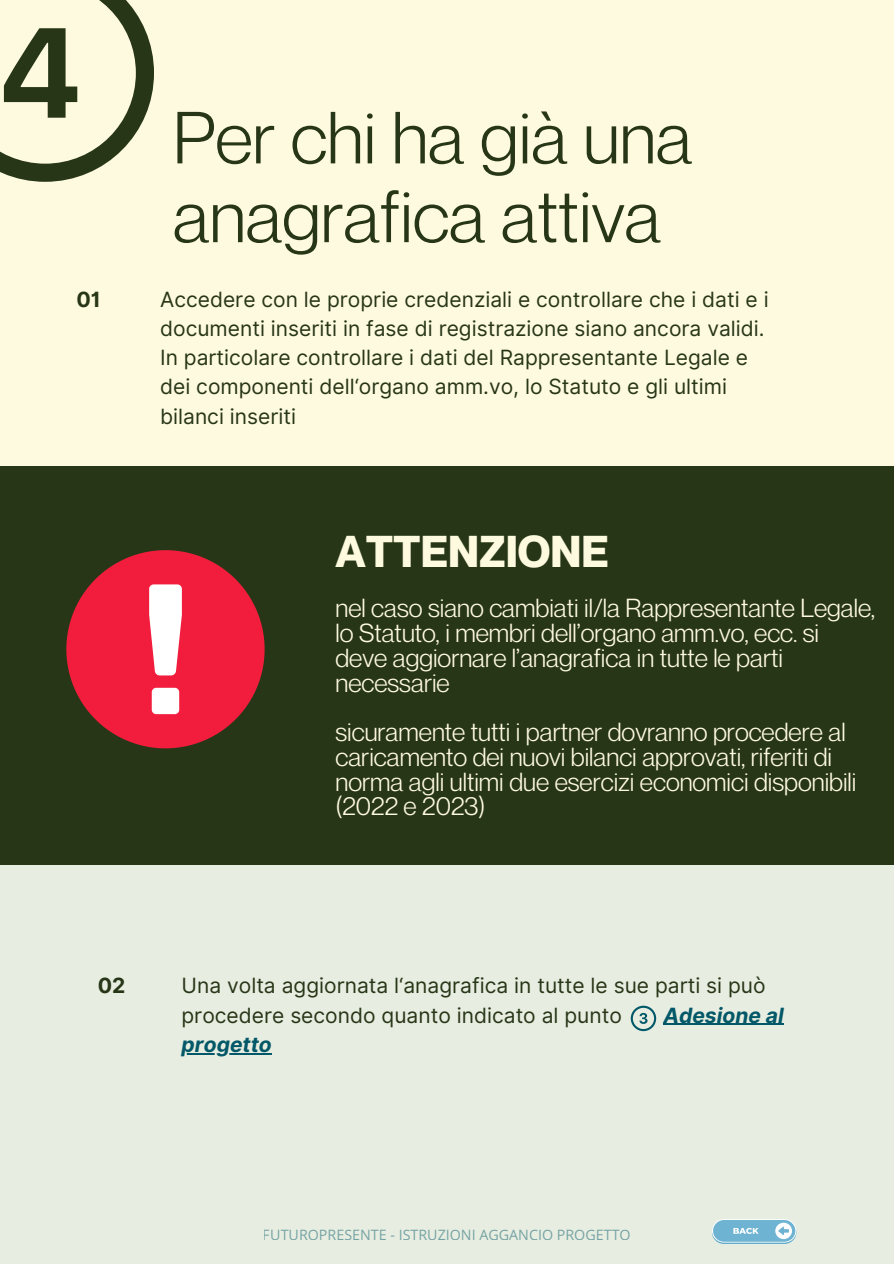
<style>
.page{position:relative;width:894px;height:1264px;background:#fff}
.page>*{position:absolute;margin:0;border:0;box-sizing:border-box;transform-origin:0 0}
.t1{font:72px/78.8px "Neue Montreal";color:#283618}
.t2{font:700 43.5px "Neue Montreal";color:#fefae0}
.t3{font:25.5px/24.8px "Neue Montreal";color:#fefae0}
.t4{font:21px/29.2px "Inter";color:#283618}
.t5{font:italic 700 21px "Inter";color:#025868}
.t6{font:700 21px "Inter";color:#283618}
.t7{font:14.25px "Open Sans";color:#025868}
</style>
<div class="page">
<div style="left:0;top:0;width:893px;height:1263px;background:#fefae0"></div>
<div style="left:0;top:865px;width:893px;height:398px;background:#e7ede0"></div>
<div style="left:0;top:467px;width:893px;height:398px;background:#283618"></div>
<svg style="left:0;top:0;width:153px;height:181px"></svg>
<svg style="left:66px;top:550px;width:199px;height:199px;fill:#f21d3c"></svg>
<svg style="left:149px;top:584px;width:33px;height:91px"></svg>
<div style="left:152px;top:687px;width:27px;height:27px;background:#fff;border-radius:4px"></div>
<hr style="left:663px;top:1023px;width:120px;height:1px;background:#025868">
<hr style="left:181px;top:1053px;width:91px;height:1px;background:#025868">
<svg style="left:630px;top:1005px;width:26px;height:26px"></svg>
<svg style="left:711px;top:1220px;width:85px;height:23px"></svg>
<svg style="left:711px;top:1219px;width:85px;height:23px"></svg>
<div style="left:712px;top:1219px;width:83px;height:22px;background:#6eb3d2;border-radius:11px"></div>
<svg style="left:733px;top:1227px;width:25px;height:6px"></svg>
<svg style="left:775px;top:1222px;width:16px;height:16px"></svg>
<h3 class="t6" style="left:76px;top:286px;width:26px">01</h3>
<h2 class="t1" style="left:173px;top:97px;width:520px">Per chi ha già una anagrafica attiva</h2>
<h3 class="t4" style="left:160px;top:284px;width:610px">Accedere con le proprie credenziali e controllare che i dati e i documenti inseriti in fase di registrazione siano ancora validi.<br>In particolare controllare i dati del Rappresentante Legale e dei componenti dell‘organo amm.vo, lo Statuto e gli ultimi bilanci inseriti</h3>
<p class="t2" style="left:335px;top:524px;width:275px">ATTENZIONE</p>
<p class="t3" style="left:335px;top:595px;width:541px">nel caso siano cambiati il/la Rappresentante Legale, lo Statuto, i membri dell’organo amm.vo, ecc. si deve aggiornare l’anagrafica in tutte le parti necessarie</p>
<p class="t3" style="left:335px;top:719px;width:522px">sicuramente tutti i partner dovranno procedere al caricamento dei nuovi bilanci approvati, riferiti di norma agli ultimi due esercizi economici disponibili (2022 e 2023)</p>
<p class="t6" style="left:98px;top:973px;width:29px">02</p>
<p class="t4" style="left:181px;top:971px;width:585px">Una volta aggiornata l‘anagrafica in tutte le sue parti si può procedere secondo quanto indicato al punto</p>
<p class="t5" style="left:663px;top:1002px;width:122px">Adesione al</p>
<h1 class="t5" style="left:181px;top:1031px;width:92px">progetto</h1>
<p class="t7" style="left:263px;top:1224px;width:369px">FUTUROPRESENTE - ISTRUZIONI AGGANCIO PROGETTO</p>
</div>
